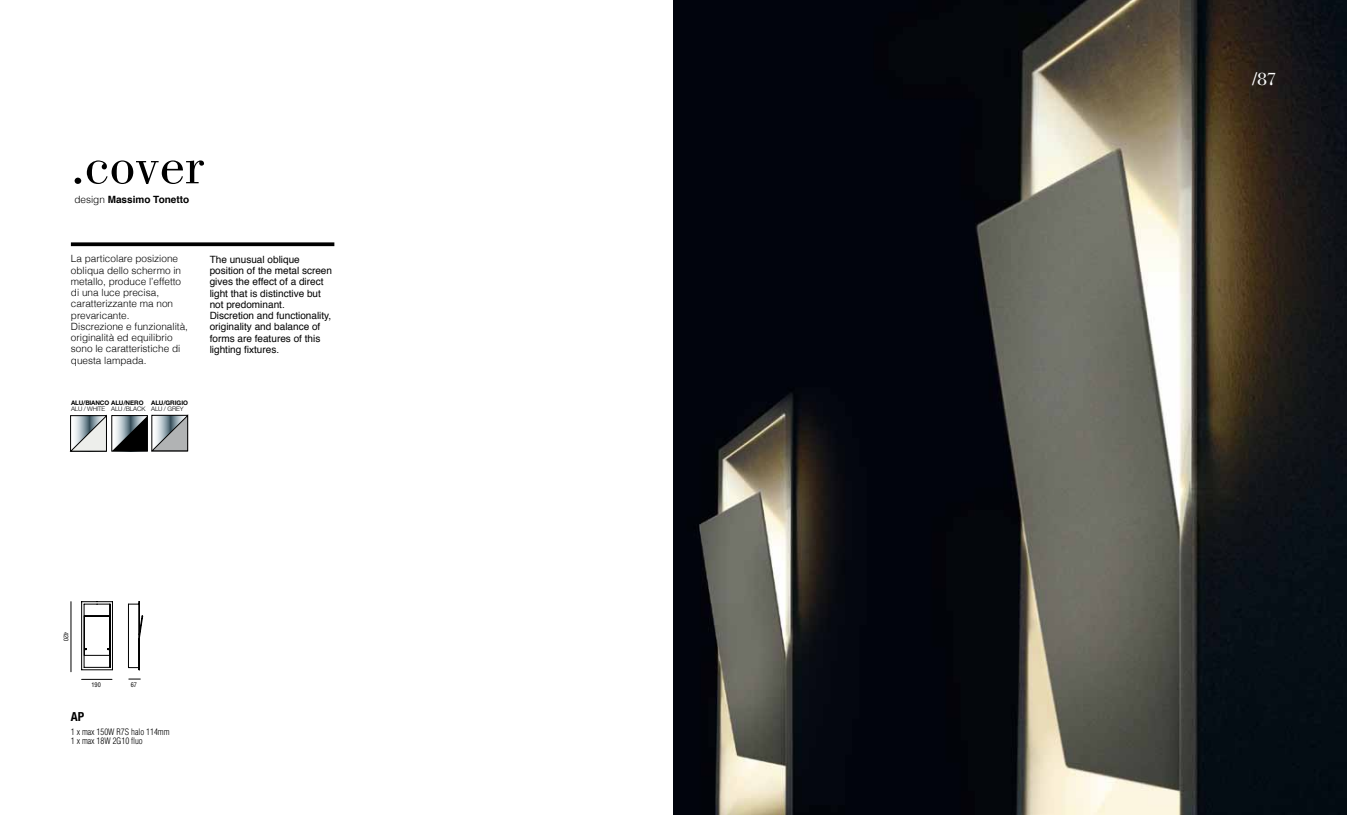
<style>
.page{position:relative;width:1347px;height:815px;background:#fff}
.page>*{position:absolute;margin:0;border:0;box-sizing:border-box;transform-origin:0 0}
.t1{font:56.25px "Bodoni";color:#000}
.t2{font:18.75px "Bodoni";color:#fff}
.t3{font:700 condensed 12.5px "Helvetica Neue";color:#000}
.t4{font:300 10px/11.2px "Helvetica";color:#000}
.t5{font:10px/11.2px "Helvetica";color:#000}
.t6{font:700 10px "Helvetica";color:#000}
.t7{font:300 condensed 8.75px/8.8px "Helvetica";color:#000}
.t8{font:300 6.25px "Helvetica Neue";letter-spacing:-.025em;color:#000}
.t9{font:700 6.25px "Helvetica Neue";letter-spacing:-.025em;color:#000}
.t10{font:700 6.25px "Helvetica Neue";color:#000}
.t11{font:condensed 6.25px "Helvetica";color:#000}
.s1{font-weight:300}
</style>
<div class="page">
<img style="left:673px;top:0;width:673px;height:815px">
<svg style="left:70px;top:415px;width:118px;height:37px"></svg>
<svg style="left:71px;top:242px;width:263px;height:4px"></svg>
<svg style="left:81px;top:601px;width:62px;height:69px"></svg>
<hr style="left:71px;top:602px;width:1px;height:70px;background:#000">
<hr style="left:82px;top:679px;width:30px;height:1px;background:#000">
<h1 class="t1" style="left:71px;top:133px;width:134px">.cover</h1>
<p class="t6" style="left:74px;top:191px;width:116px"><span class="s1">design</span> Massimo Tonetto</p>
<p class="t4" style="left:71px;top:253px;width:119px">La particolare posizione obliqua dello schermo in metallo, produce l’effetto di una luce precisa, caratterizzante ma non prevaricante.<br>Discrezione e funzionalità, originalità ed equilibrio sono le caratteristiche di questa lampada.</p>
<p class="t5" style="left:210px;top:254px;width:124px">The unusual oblique position of the metal screen gives the effect of a direct light that is distinctive but not predominant.<br>Discretion and functionality, originality and balance of forms are features of this lighting fixtures.</p>
<p class="t9" style="left:71px;top:399px;width:74px">ALU/BIANCO ALU/NERO</p>
<p class="t8" style="left:111px;top:405px;width:36px">ALU /BLACK</p>
<p class="t10" style="left:151px;top:399px;width:38px">ALU/GRIGIO</p>
<p class="t8" style="left:151px;top:405px;width:34px">ALU / GREY</p>
<p class="t8" style="left:71px;top:405px;width:36px">ALU / WHITE</p>
<p class="t11" style="left:70px;top:632px;width:11px;rotate:90deg">420</p>
<p class="t11" style="left:91px;top:681px;width:11px">190</p>
<p class="t3" style="left:71px;top:709px;width:15px">AP</p>
<p class="t11" style="left:131px;top:681px;width:8px">67</p>
<p class="t7" style="left:71px;top:728px;width:100px">1 x max 150W R7S halo 114mm<br>1 x max 18W 2G10 fluo</p>
<h2 class="t2" style="left:1252px;top:68px;width:25px">/87</h2>
</div>
